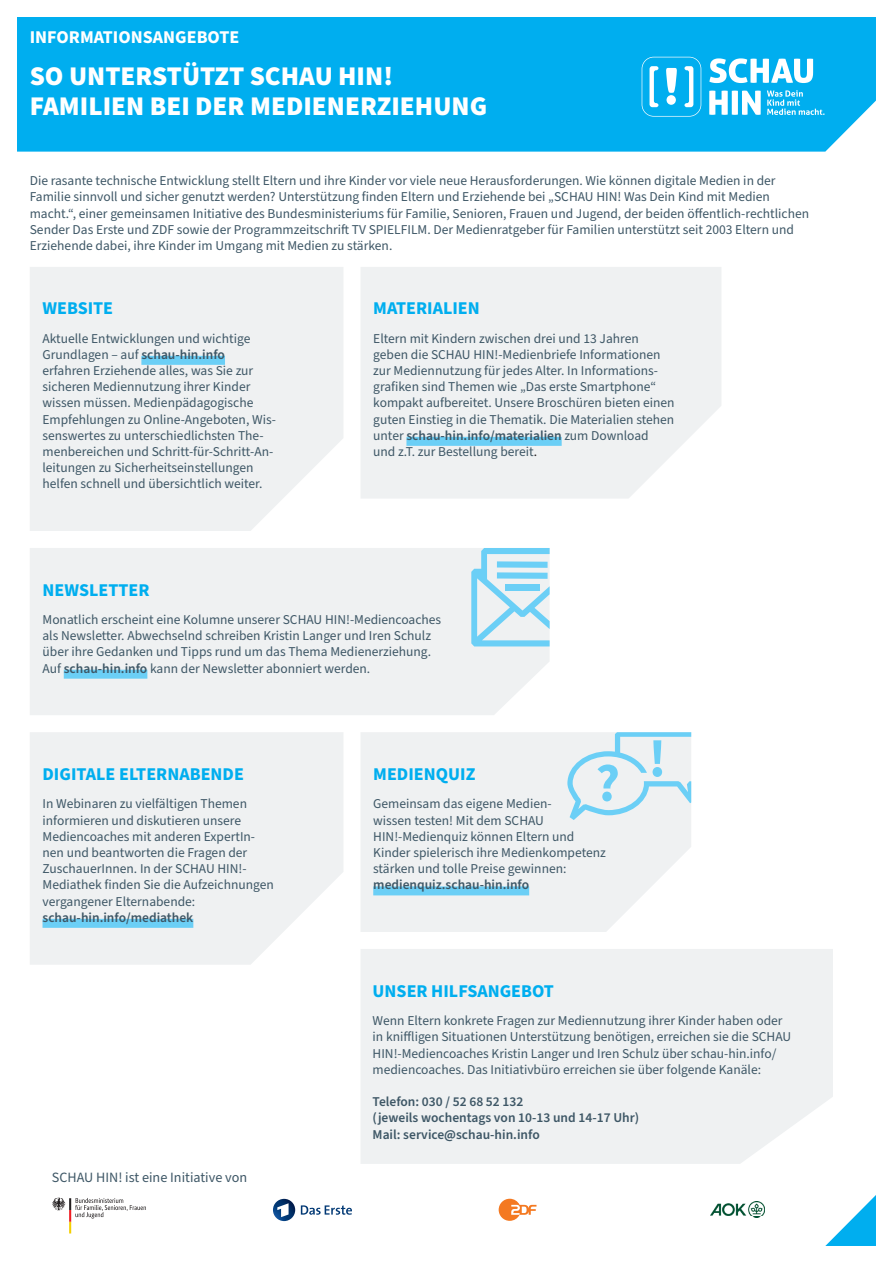
<style>
.page{position:relative;width:893px;height:1263px;background:#fff}
.page>*{position:absolute;margin:0;border:0;box-sizing:border-box;transform-origin:0 0}
.Subline_von_Headline{font:900 27px/30px "Source Sans Pro";color:#fff}
.Text_bold_schwarz{font:700 18px "Source Sans Pro";color:#00aeef}
.Text_bold_schwarz-2{font:700 18px "Source Sans Pro";color:#fff}
.Text_regular_schwarz{font:14.25px "Source Sans Pro";color:#3e5766}
.Text_regular_schwarz-2{font:13.5px/16.2px "Source Sans Pro";color:#3e5766}
.Text_bold_schwarz-3{font:13.5px/16.2px "Source Sans Pro";color:#3e5766}
.Text_bold_schwarz-4{font:600 13.5px/16.2px "Source Sans Pro";color:#3e5766}
.s1{font-weight:600}
.s2{color:#231f20}
</style>
<div class="page">
<div style="left:17px;top:17px;width:859px;height:135px;background:#00aeef"></div>
<svg style="left:709px;top:58px;width:104px;height:25px"></svg>
<svg style="left:709px;top:91px;width:52px;height:24px"></svg>
<svg style="left:767px;top:90px;width:57px;height:25px"></svg>
<svg style="left:642px;top:57px;width:59px;height:60px"></svg>
<div style="left:361px;top:267px;width:360px;height:231px;background:#eff1f2"></div>
<div style="left:361px;top:949px;width:472px;height:215px;background:#eff1f2"></div>
<div style="left:361px;top:732px;width:330px;height:200px;background:#eff1f2"></div>
<svg style="left:567px;top:732px;width:124px;height:88px"></svg>
<div style="left:602px;top:792px;width:10px;height:9px;background:#6bcff6;border-radius:50%"></div>
<div style="left:30px;top:267px;width:313px;height:264px;background:#eff1f2"></div>
<div style="left:30px;top:732px;width:313px;height:233px;background:#eff1f2"></div>
<svg style="left:825px;top:1195px;width:51px;height:51px"></svg>
<div style="left:30px;top:548px;width:520px;height:167px;background:#eff1f2"></div>
<svg style="left:471px;top:548px;width:79px;height:98px"></svg>
<div style="left:141px;top:356px;width:84px;height:9px;background:#6bcff6"></div>
<div style="left:43px;top:919px;width:150px;height:9px;background:#6bcff6"></div>
<div style="left:373px;top:886px;width:156px;height:9px;background:#6bcff6"></div>
<div style="left:406px;top:437px;width:156px;height:9px;background:#6bcff6"></div>
<div style="left:64px;top:670px;width:83px;height:9px;background:#6bcff6"></div>
<svg style="left:52px;top:1198px;width:94px;height:35px"></svg>
<img style="left:273px;top:1199px;width:22px;height:22px">
<svg style="left:301px;top:1205px;width:51px;height:10px"></svg>
<svg style="left:499px;top:1199px;width:37px;height:22px"></svg>
<img style="left:710px;top:1201px;width:54px;height:17px">
<p class="Text_bold_schwarz-2" style="left:30px;top:25px;width:211px">INFORMATIONSANGEBOTE</p>
<p class="Subline_von_Headline" style="left:30px;top:62px;width:459px">SO UNTERSTÜTZT SCHAU HIN!<br>FAMILIEN BEI DER MEDIENERZIEHUNG</p>
<p class="Text_bold_schwarz-3" style="left:30px;top:173px;width:781px">Die rasante technische Entwicklung stellt Eltern und ihre Kinder vor viele neue Herausforderungen. Wie können digitale Medien in der Familie sinnvoll und sicher genutzt werden? Unterstützung finden Eltern und Erziehende bei „SCHAU HIN! Was Dein Kind mit Medien macht.“, einer gemeinsamen Initiative des Bundesministeriums für Familie, Senioren, Frauen und Jugend, der beiden öffentlich-rechtlichen Sender Das Erste und ZDF sowie der Programmzeitschrift TV SPIELFILM. Der Medienratgeber für Familien unterstützt seit 2003 Eltern und Erziehende dabei, ihre Kinder im Umgang mit Medien zu stärken.</p>
<p class="Text_bold_schwarz" style="left:43px;top:296px;width:72px">WEBSITE</p>
<p class="Text_regular_schwarz-2" style="left:43px;top:330px;width:235px">Aktuelle Entwicklungen und wichtige Grundlagen – auf <span class="s1">schau-hin.info </span>erfahren Erziehende alles, was Sie zur sicheren Mediennutzung ihrer Kinder wissen müssen. Medienpädagogische Empfehlungen zu Online-Angeboten, Wis&shy;senswertes zu unterschiedlichsten The&shy;menbereichen und Schritt-für-Schritt-An&shy;leitungen zu Sicherheitseinstellungen helfen schnell und übersichtlich weiter.</p>
<p class="Text_bold_schwarz" style="left:373px;top:296px;width:108px">MATERIALIEN</p>
<p class="Text_regular_schwarz-2" style="left:373px;top:330px;width:303px">Eltern mit Kindern zwischen drei und 13 Jahren geben die SCHAU HIN!-Medienbriefe Informationen zur Mediennutzung für jedes Alter. In Informations&shy;grafiken sind Themen wie „Das erste Smartphone“ kompakt aufbereitet. Unsere Broschüren bieten einen guten Einstieg in die Thematik. Die Materialien stehen unter <span class="s1">schau-hin.info/materialien</span> zum Download<br>und z.T. zur Bestellung bereit<span class="s2">.</span></p>
<p class="Text_bold_schwarz" style="left:43px;top:578px;width:109px">NEWSLETTER</p>
<p class="Text_regular_schwarz-2" style="left:43px;top:612px;width:400px">Monatlich erscheint eine Kolumne unserer SCHAU HIN!-Mediencoaches als Newsletter. Abwechselnd schreiben Kristin Langer und Iren Schulz über ihre Gedanken und Tipps rund um das Thema Medienerziehung.<br>Auf <span class="s1">schau-hin.info</span> kann der Newsletter abonniert werden.</p>
<p class="Text_bold_schwarz" style="left:43px;top:762px;width:203px">DIGITALE ELTERNABENDE</p>
<p class="Text_regular_schwarz-2" style="left:43px;top:796px;width:233px">In Webinaren zu vielfältigen Themen informieren und diskutieren unsere Mediencoaches mit anderen ExpertIn&shy;nen und beantworten die Fragen der ZuschauerInnen. In der SCHAU HIN!- Mediathek finden Sie die Aufzeichnungen vergangener Elternabende: <span class="s1">schau-hin.info/mediathek</span></p>
<p class="Text_regular_schwarz" style="left:52px;top:1168px;width:197px">SCHAU HIN! ist eine Initiative von</p>
<p class="Text_bold_schwarz" style="left:373px;top:762px;width:104px">MEDIENQUIZ</p>
<p class="Text_regular_schwarz-2" style="left:373px;top:796px;width:234px">Gemeinsam das eigene Medien-<br>wissen testen! Mit dem SCHAU HIN!-Medienquiz können Eltern und Kinder spielerisch ihre Medienkompetenz stärken und tolle Preise gewinnen: <span class="s1">medienquiz.schau-hin.info</span></p>
<p class="Text_bold_schwarz" style="left:373px;top:979px;width:183px">UNSER HILFSANGEBOT</p>
<p class="Text_bold_schwarz-3" style="left:373px;top:1013px;width:420px">Wenn Eltern konkrete Fragen zur Mediennutzung ihrer Kinder haben oder in kniffligen Situationen Unterstützung benötigen, erreichen sie die SCHAU HIN!-Mediencoaches Kristin Langer und Iren Schulz über schau-hin.info/ mediencoaches. Das Initiativbüro erreichen sie über folgende Kanäle:</p>
<p class="Text_bold_schwarz-4" style="left:373px;top:1094px;width:268px">Telefon: 030 / 52 68 52 132<br>(jeweils wochentags von 10-13 und 14-17 Uhr)</p>
<p class="Text_bold_schwarz-4" style="left:373px;top:1126px;width:169px">Mail: service@schau-hin.info</p>
</div>
